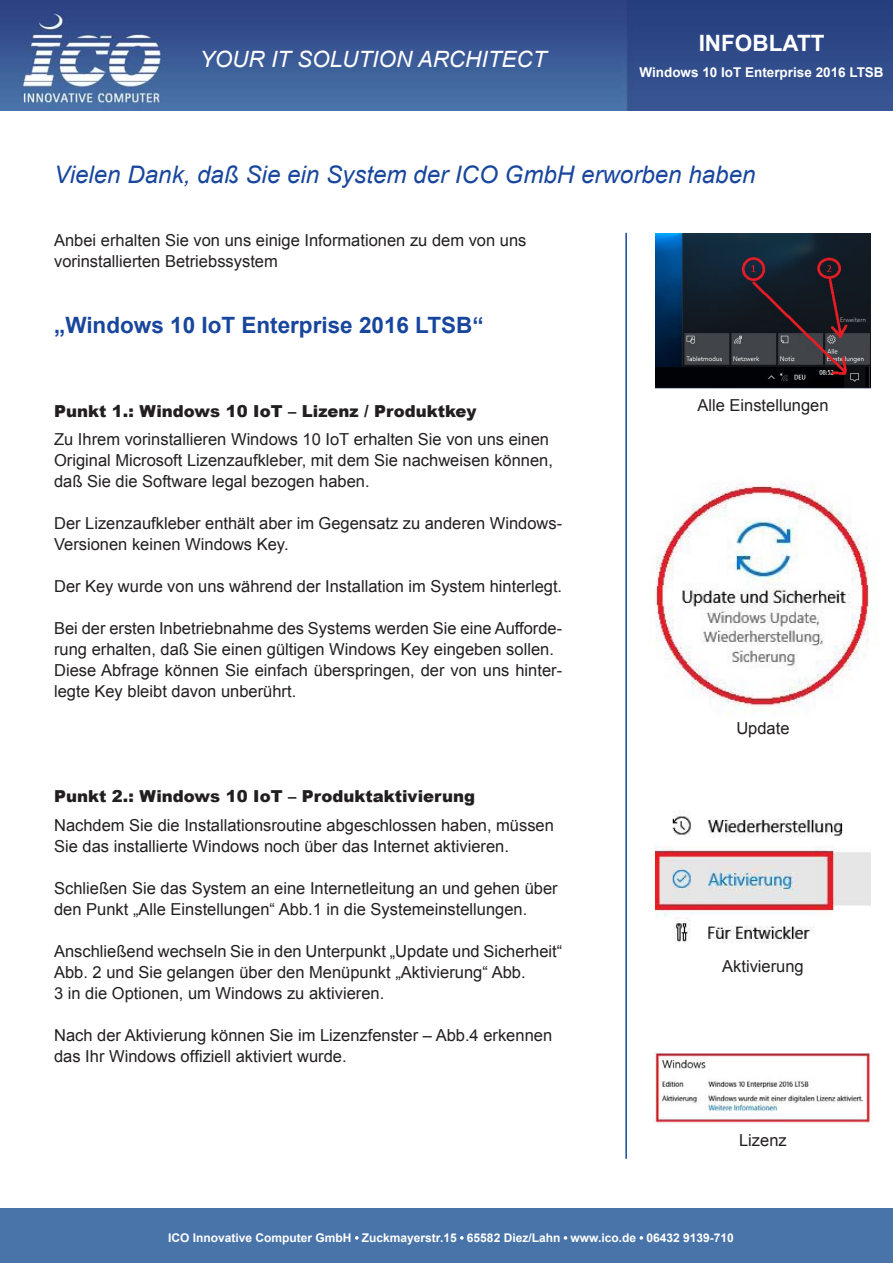
<style>
.page{position:relative;width:893px;height:1263px;background:#fff}
.page>*{position:absolute;margin:0;border:0;box-sizing:border-box;transform-origin:0 0}
.t1{font:italic 24.15px "Arial";color:#18469d}
.t2{font:700 22.5px "Arial";color:#18469d}
.t3{font:italic 22.5px "Arial";color:#fff}
.t4{font:700 22.5px "Arial";color:#fff}
.t5{font:16.5px/21px "Arial";color:#231f20}
.t6{font:900 16.5px "Arial";color:#231f20}
.t7{font:700 13.5px "Arial";color:#fff}
.t8{font:700 12px "Arial";color:#fff}
</style>
<div class="page">
<div style="left:0;top:1209px;width:893px;height:54px;background:#4974a9"></div>
<svg style="left:355px;top:1236px;width:4px;height:4px"></svg>
<svg style="left:460px;top:1236px;width:4px;height:4px"></svg>
<svg style="left:564px;top:1236px;width:3px;height:4px"></svg>
<svg style="left:640px;top:1236px;width:3px;height:4px"></svg>
<img style="left:0;top:0;width:893px;height:110px">
<hr style="left:625px;top:233px;width:2px;height:926px;background:#18469d">
<img style="left:655px;top:234px;width:215px;height:155px">
<img style="left:655px;top:484px;width:218px;height:231px">
<img style="left:656px;top:810px;width:214px;height:133px">
<img style="left:654px;top:1052px;width:218px;height:71px">
<h2 class="t3" style="left:200px;top:44px;width:348px">YOUR IT SOLUTION ARCHITECT</h2>
<h2 class="t4" style="left:699px;top:28px;width:127px">INFOBLATT</h2>
<p class="t7" style="left:639px;top:63px;width:246px">Windows 10 IoT Enterprise 2016 LTSB</p>
<h1 class="t1" style="left:54px;top:159px;width:703px">Vielen Dank, daß Sie ein System der ICO GmbH erworben haben</h1>
<p class="t5" style="left:54px;top:229px;width:474px">Anbei erhalten Sie von uns einige Informationen zu dem von uns vorinstallierten Betriebssystem</p>
<h2 class="t2" style="left:54px;top:310px;width:431px">„Windows 10 IoT Enterprise 2016 LTSB“</h2>
<p class="t6" style="left:54px;top:399px;width:424px">Punkt 1.: Windows 10 IoT – Lizenz / Produktkey</p>
<p class="t5" style="left:54px;top:429px;width:500px">Zu Ihrem vorinstallieren Windows 10 IoT erhalten Sie von uns einen<br>Original Microsoft Lizenzaufkleber, mit dem Sie nachweisen können, daß Sie die Software legal bezogen haben.</p>
<p class="t5" style="left:54px;top:513px;width:510px">Der Lizenzaufkleber enthält aber im Gegensatz zu anderen Windows-<br>Versionen keinen Windows Key.</p>
<p class="t5" style="left:54px;top:576px;width:510px">Der Key wurde von uns während der Installation im System hinterlegt.</p>
<p class="t5" style="left:54px;top:618px;width:510px">Bei der ersten Inbetriebnahme des Systems werden Sie eine Aufforde&shy;rung erhalten, daß Sie einen gültigen Windows Key eingeben sollen.<br>Diese Abfrage können Sie einfach überspringen, der von uns hinter&shy;legte Key bleibt davon unberührt.</p>
<p class="t6" style="left:54px;top:784px;width:422px">Punkt 2.: Windows 10 IoT – Produktaktivierung</p>
<p class="t5" style="left:54px;top:815px;width:501px">Nachdem Sie die Installationsroutine abgeschlossen haben, müssen<br>Sie das installierte Windows noch über das Internet aktivieren.</p>
<p class="t5" style="left:54px;top:878px;width:505px">Schließen Sie das System an eine Internetleitung an und gehen über den Punkt „Alle Einstellungen“ Abb.1 in die Systemeinstellungen.</p>
<p class="t5" style="left:54px;top:941px;width:510px">Anschließend wechseln Sie in den Unterpunkt „Update und Sicherheit“<br>Abb. 2 und Sie gelangen über den Menüpunkt „Aktivierung“ Abb.<br>3 in die Optionen, um Windows zu aktivieren.</p>
<p class="t5" style="left:54px;top:1025px;width:500px">Nach der Aktivierung können Sie im Lizenzfenster – Abb.4 erkennen das Ihr Windows offiziell aktiviert wurde.</p>
<p class="t5" style="left:697px;top:395px;width:133px">Alle Einstellungen</p>
<p class="t5" style="left:736px;top:717px;width:55px">Update</p>
<p class="t5" style="left:722px;top:955px;width:83px">Aktivierung</p>
<p class="t5" style="left:739px;top:1129px;width:49px">Lizenz</p>
<p class="t8" style="left:168px;top:1229px;width:567px">ICO Innovative Computer GmbH Zuckmayerstr.15 65582 Diez/Lahn www.ico.de 06432 9139-710</p>
</div>
